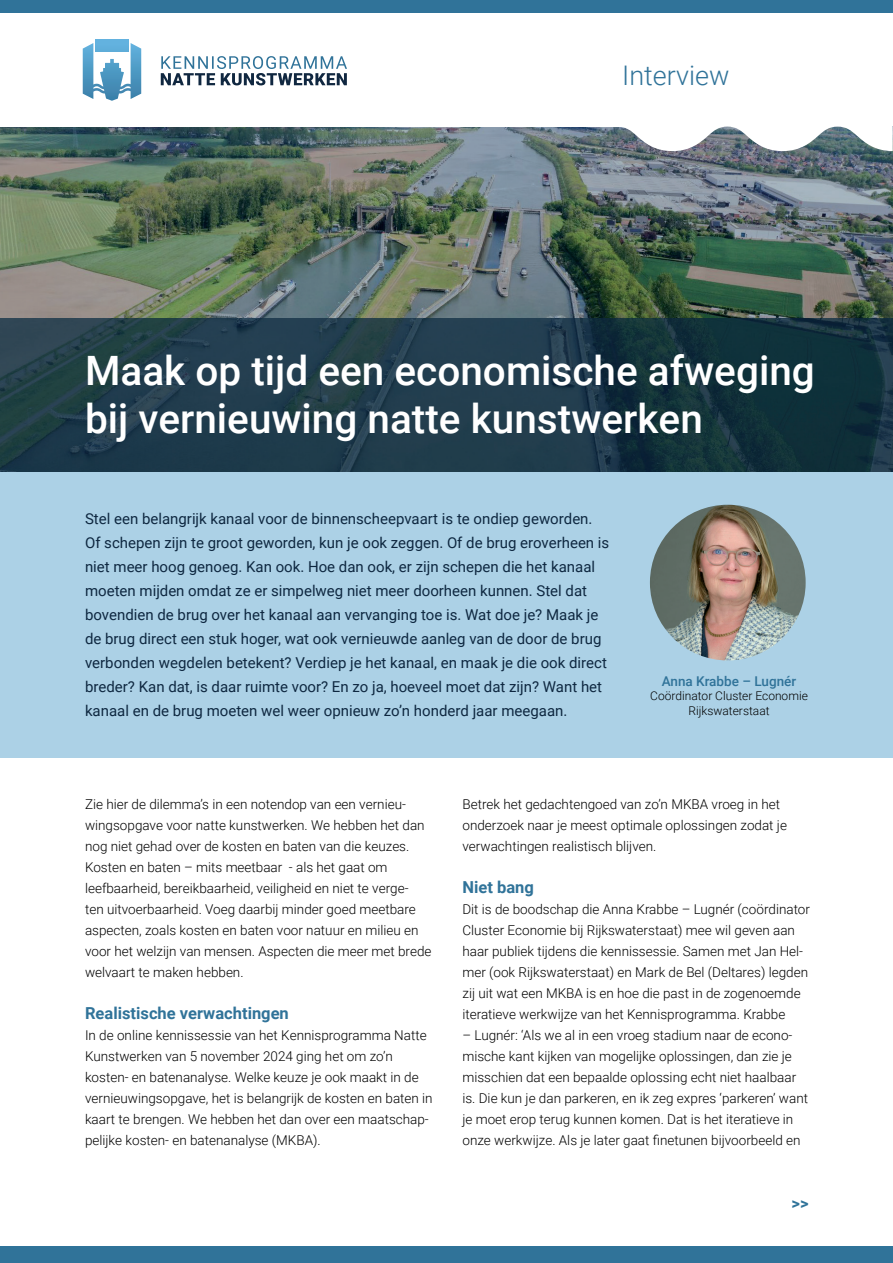
<style>
.page{position:relative;width:893px;height:1263px;background:#fff}
.page>*{position:absolute;margin:0;border:0;box-sizing:border-box;transform-origin:0 0}
.t1{font:500 40.5px/48px "Roboto";color:#fff}
.t2{font:300 27px "Roboto";color:#307399}
.t3{font:700 16.5px "Roboto";color:#307399}
.t4{font:15px/24px "Roboto";color:#0e2740}
.t5{font:300 13.5px/21px "Roboto";color:#000}
.t6{font:500 13.5px "Roboto";color:#307399}
.t7{font:300 12px/14.4px "Roboto";color:#000;text-align:center}
</style>
<div class="page">
<img style="left:0;top:127px;width:893px;height:345px">
<div style="left:0;top:472px;width:893px;height:286px;background:#acd1e6"></div>
<img style="left:650px;top:505px;width:156px;height:155px;border-radius:78px">
<img style="left:83px;top:43px;width:48px;height:56px">
<img style="left:95px;top:39px;width:34px;height:13px">
<svg style="left:161px;top:56px;width:186px;height:29px"></svg>
<svg style="left:617px;top:126px;width:276px;height:25px"></svg>
<div style="left:0;top:0;width:893px;height:13px;background:#307399"></div>
<div style="left:0;top:1246px;width:893px;height:17px;background:#307399"></div>
<h2 class="t2" style="left:622px;top:56px;width:109px">Interview</h2>
<h1 class="t1" style="left:85px;top:345px;width:731px">Maak op tijd een economische afweging bij vernieuwing natte kunstwerken</h1>
<p class="t4" style="left:85px;top:506px;width:526px">Stel een belangrijk kanaal voor de binnenscheepvaart is te ondiep geworden.<br>Of schepen zijn te groot geworden, kun je ook zeggen. Of de brug eroverheen is niet meer hoog genoeg. Kan ook. Hoe dan ook, er zijn schepen die het kanaal moeten mijden omdat ze er simpelweg niet meer doorheen kunnen. Stel dat bovendien de brug over het kanaal aan vervanging toe is. Wat doe je? Maak je de brug direct een stuk hoger, wat ook vernieuwde aanleg van de door de brug verbonden wegdelen betekent? Verdiep je het kanaal, en maak je die ook direct breder? Kan dat, is daar ruimte voor? En zo ja, hoeveel moet dat zijn? Want het kanaal en de brug moeten wel weer opnieuw zo’n honderd jaar meegaan.</p>
<p class="t6" style="left:662px;top:672px;width:136px">Anna Krabbe – Lugnér</p>
<p class="t7" style="left:650px;top:688px;width:159px">Coördinator Cluster Economie<br>Rijkswaterstaat</p>
<p class="t5" style="left:85px;top:793px;width:348px">Zie hier de dilemma’s in een notendop van een vernieu&shy;wingsopgave voor natte kunstwerken. We hebben het dan nog niet gehad over de kosten en baten van die keuzes.<br>Kosten en baten – mits meetbaar - als het gaat om leefbaarheid, bereikbaarheid, veiligheid en niet te verge-<br>ten uitvoerbaarheid. Voeg daarbij minder goed meetbare aspecten, zoals kosten en baten voor natuur en milieu en voor het welzijn van mensen. Aspecten die meer met brede welvaart te maken hebben.</p>
<p class="t3" style="left:85px;top:1002px;width:205px">Realistische verwachtingen</p>
<p class="t5" style="left:85px;top:1024px;width:349px">In de online kennissessie van het Kennisprogramma Natte Kunstwerken van 5 november 2024 ging het om zo’n kosten- en batenanalyse. Welke keuze je ook maakt in de vernieuwings opgave, het is belangrijk de kosten en baten in kaart te brengen. We hebben het dan over een maatschap&shy;pelijke kosten- en batenanalyse (MKBA).</p>
<p class="t5" style="left:462px;top:793px;width:326px">Betrek het gedachtengoed van zo’n MKBA vroeg in het onderzoek naar je meest optimale oplossingen zodat je verwachtingen realistisch blijven.</p>
<p class="t3" style="left:462px;top:876px;width:73px">Niet bang</p>
<p class="t5" style="left:462px;top:898px;width:349px">Dit is de boodschap die Anna Krabbe – Lugnér (coördinator Cluster Economie bij Rijkswaterstaat) mee wil geven aan haar publiek tijdens die kennissessie. Samen met Jan Hel&shy;mer (ook Rijkswaterstaat) en Mark de Bel (Deltares) legden zij uit wat een MKBA is en hoe die past in de zogenoemde iteratieve werkwijze van het Kennisprogramma. Krabbe</p>
<p class="t5" style="left:462px;top:1025px;width:347px">– Lugnér: ‘Als we al in een vroeg stadium naar de econo&shy;mische kant kijken van mogelijke oplossingen, dan zie je misschien dat een bepaalde oplossing echt niet haalbaar is. Die kun je dan parkeren, en ik zeg expres ‘parkeren’ want je moet erop terug kunnen komen. Dat is het iteratieve in onze werkwijze. Als je later gaat finetunen bijvoorbeeld en</p>
<p class="t3" style="left:792px;top:1191px;width:19px">&gt;&gt;</p>
</div>
